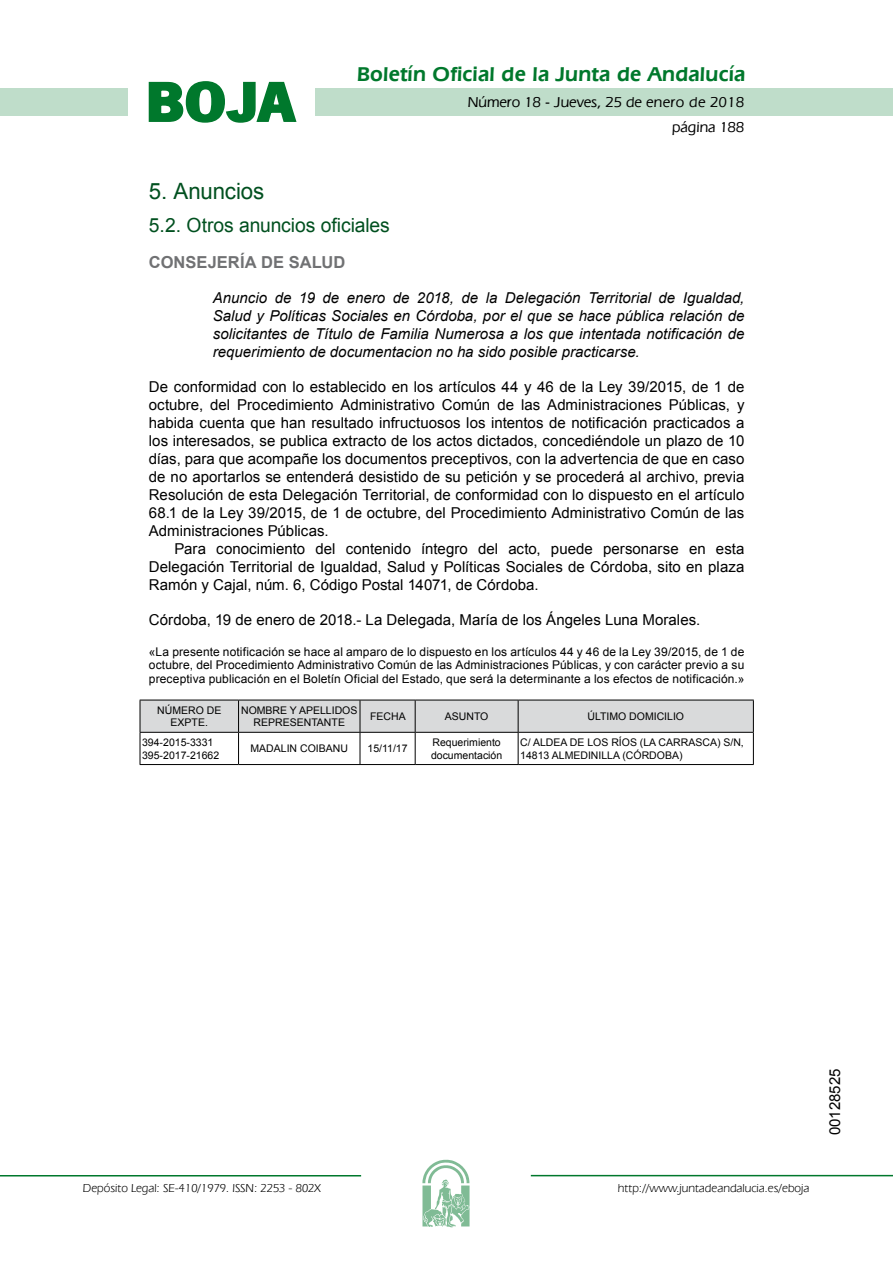
<style>
.page{position:relative;width:893px;height:1263px;background:#fff}
.page>*{position:absolute;margin:0;border:0;box-sizing:border-box;transform-origin:0 0}
.t1{font:700 57.75px "News Got T";color:#00782c;scale:1.14 1}
.t2{font:22.5px "Arial";letter-spacing:-.005em;color:#00501f}
.t3{font:600 21px "Eras IT Cby BT";letter-spacing:.01em;color:#00782c}
.t4{font:19.5px "Arial";letter-spacing:-.005em;color:#00501f}
.t5{font:700 16.5px "Arial";letter-spacing:.005em;color:#707173}
.t6{font:15px/18px "Arial";color:#000;text-align:justify}
.t7{font:italic 15px/18px "Arial";color:#000;text-align:justify}
.t8{font:500 15px/24.5px "Eras IT Cby BT";color:#000;text-align:right}
.t9{font:12px/13.5px "Arial";letter-spacing:.01em;color:#000;text-align:justify}
.t10{font:12px "Eras IT Cby BT";color:#000}
.t11{font:10.5px/12.6px "Arial";color:#000}
</style>
<div class="page">
<div style="left:315px;top:88px;width:577px;height:28px;background:#bfddca"></div>
<div style="left:0;top:88px;width:128px;height:28px;background:#bfddca"></div>
<hr style="left:0;top:1175px;width:361px;height:2px;background:#00782c">
<svg style="left:422px;top:1159px;width:47px;height:68px"></svg>
<hr style="left:531px;top:1175px;width:361px;height:1px;background:#00782c">
<svg style="left:148px;top:81px;width:149px;height:42px"></svg>
<div style="left:141px;top:701px;width:612px;height:31px;background:#d9dadb"></div>
<hr style="left:140px;top:700px;width:98px;height:1px;background:#000">
<hr style="left:140px;top:700px;width:1px;height:32px;background:#000">
<hr style="left:238px;top:700px;width:122px;height:1px;background:#000">
<hr style="left:238px;top:700px;width:1px;height:32px;background:#000">
<hr style="left:360px;top:700px;width:55px;height:1px;background:#000">
<hr style="left:359px;top:700px;width:1px;height:32px;background:#000">
<hr style="left:415px;top:700px;width:103px;height:1px;background:#000">
<hr style="left:415px;top:700px;width:1px;height:32px;background:#000">
<hr style="left:518px;top:700px;width:235px;height:1px;background:#000">
<hr style="left:517px;top:700px;width:1px;height:32px;background:#000">
<hr style="left:753px;top:700px;width:1px;height:32px;background:#000">
<hr style="left:140px;top:732px;width:98px;height:1px;background:#000">
<hr style="left:140px;top:733px;width:1px;height:31px;background:#000">
<hr style="left:238px;top:732px;width:122px;height:1px;background:#000">
<hr style="left:238px;top:733px;width:1px;height:31px;background:#000">
<hr style="left:360px;top:732px;width:55px;height:1px;background:#000">
<hr style="left:359px;top:733px;width:1px;height:31px;background:#000">
<hr style="left:415px;top:732px;width:103px;height:1px;background:#000">
<hr style="left:415px;top:733px;width:1px;height:31px;background:#000">
<hr style="left:518px;top:732px;width:235px;height:1px;background:#000">
<hr style="left:517px;top:733px;width:1px;height:31px;background:#000">
<hr style="left:753px;top:733px;width:1px;height:31px;background:#000">
<hr style="left:140px;top:764px;width:98px;height:1px;background:#000">
<hr style="left:238px;top:764px;width:122px;height:1px;background:#000">
<hr style="left:360px;top:764px;width:55px;height:1px;background:#000">
<hr style="left:415px;top:764px;width:103px;height:1px;background:#000">
<hr style="left:518px;top:764px;width:235px;height:1px;background:#000">
<h1 class="t1" style="left:145px;top:68px;width:133px">BOJA</h1>
<h3 class="t3" style="left:357px;top:62px;width:390px">Boletín Oficial de la Junta de Andalucía</h3>
<p class="t8" style="left:468px;top:90px;width:278px">Número 18 - Jueves, 25 de enero de 2018 página 188</p>
<h2 class="t2" style="left:149px;top:177px;width:117px">5. Anuncios</h2>
<h3 class="t4" style="left:149px;top:212px;width:242px">5.2. Otros anuncios oficiales</h3>
<p class="t5" style="left:149px;top:251px;width:198px">CONSEJERÍA DE SALUD</p>
<p class="t7" style="left:213px;top:289px;width:533px">Anuncio de 19 de enero de 2018, de la Delegación Territorial de Igualdad, Salud y Políticas Sociales en Córdoba, por el que se hace pública relación de solicitantes de Título de Familia Numerosa a los que intentada notificación de requerimiento de documentacion no ha sido posible practicarse.</p>
<p class="t6" style="left:149px;top:378px;width:597px">De conformidad con lo establecido en los artículos 44 y 46 de la Ley 39/2015, de 1 de octubre, del Procedimiento Administrativo Común de las Administraciones Públicas, y habida cuenta que han resultado infructuosos los intentos de notificación practicados a los interesados, se publica extracto de los actos dictados, concediéndole un plazo de 10 días, para que acompañe los documentos preceptivos, con la advertencia de que en caso de no aportarlos se entenderá desistido de su petición y se procederá al archivo, previa Resolución de esta Delegación Territorial, de conformidad con lo dispuesto en el artículo 68.1 de la Ley 39/2015, de 1 de octubre, del Procedimiento Administrativo Común de las Administraciones Públicas.</p>
<p class="t6" style="left:149px;top:540px;width:597px;text-indent:26px">Para conocimiento del contenido íntegro del acto, puede personarse en esta Delegación Territorial de Igualdad, Salud y Políticas Sociales de Córdoba, sito en plaza Ramón y Cajal, núm. 6, Código Postal 14071, de Córdoba.</p>
<p class="t6" style="left:149px;top:611px;width:553px">Córdoba, 19 de enero de 2018.- La Delegada, María de los Ángeles Luna Morales.</p>
<p class="t9" style="left:149px;top:645px;width:597px">«La presente notificación se hace al amparo de lo dispuesto en los artículos 44 y 46 de la Ley 39/2015, de 1 de octubre, del Procedimiento Administrativo Común de las Administraciones Públicas, y con carácter previo a su preceptiva publicación en el Boletín Oficial del Estado, que será la determinante a los efectos de notificación.»</p>
<p class="t11" style="left:157px;top:704px;width:66px;text-align:center">NÚMERO DE<br>EXPTE.</p>
<p class="t11" style="left:241px;top:704px;width:118px;text-align:center">NOMBRE Y APELLIDOS<br>REPRESENTANTE</p>
<p class="t11" style="left:370px;top:710px;width:37px">FECHA</p>
<p class="t11" style="left:445px;top:710px;width:45px">ASUNTO</p>
<p class="t11" style="left:587px;top:710px;width:98px">ÚLTIMO DOMICILIO</p>
<p class="t11" style="left:142px;top:736px;width:79px">394-2015-3331<br>395-2017-21662</p>
<p class="t11" style="left:250px;top:742px;width:99px">MADALIN COIBANU</p>
<p class="t11" style="left:367px;top:742px;width:42px">15/11/17</p>
<p class="t11" style="left:431px;top:736px;width:73px">Requerimiento documentación</p>
<p class="t11" style="left:520px;top:736px;width:225px">C/ ALDEA DE LOS RÍOS (LA CARRASCA) S/N,<br>14813 ALMEDINILLA (CÓRDOBA)</p>
<p class="t10" style="left:83px;top:1181px;width:239px">Depósito Legal: SE-410/1979. ISSN: 2253 - 802X</p>
<p class="t10" style="left:618px;top:1181px;width:193px">http://www.juntadeandalucia.es/eboja</p>
<p class="t6" style="left:826px;top:1135px;width:68px;rotate:-90deg">00128525</p>
</div>
